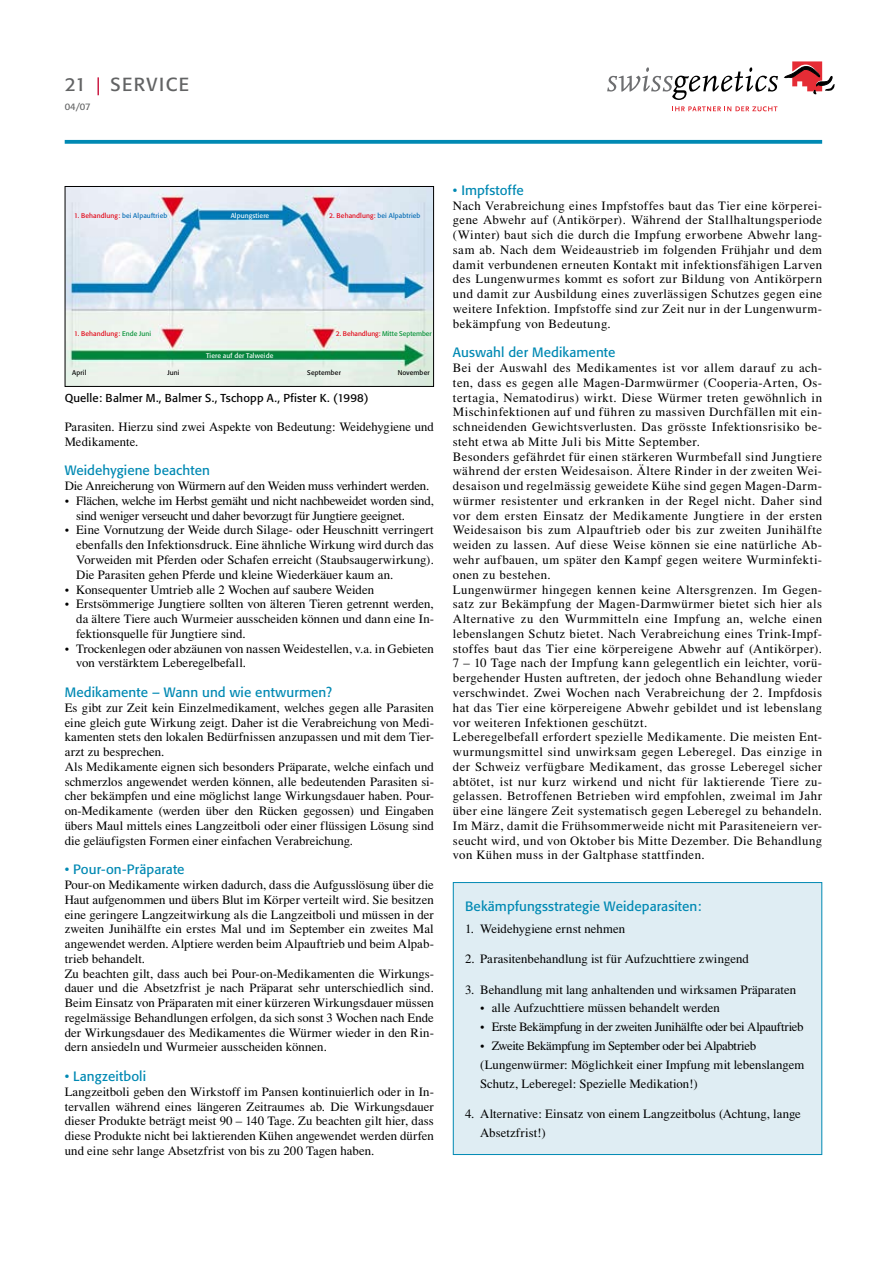
<style>
.page{position:relative;width:893px;height:1263px;background:#fff}
.page>*{position:absolute;margin:0;border:0;box-sizing:border-box;transform-origin:0 0}
.t1{font:18.75px "Formata";letter-spacing:.08em;color:#626364}
.t2{font:13.5px "Formata";letter-spacing:.005em;color:#0089b3}
.t3{font:12.75px/14.7px "Times";letter-spacing:.02em;color:#000}
.t4{font:12.75px/14.7px "Times";letter-spacing:-.015em;color:#000}
.t5{font:12.75px/18.8px "Times";letter-spacing:-.005em;color:#000}
.t6{font:12.75px "Times";color:#000}
.t7{font:12.75px "Times";letter-spacing:-.02em;color:#000}
.t8{font:11.4px "Formata";letter-spacing:.015em;color:#000}
.t9{font:9.45px "Formata";color:#626364}
.t10{font:6.75px "Formata";letter-spacing:.015em;color:#e20011}
.t11{font:6.75px "Formata";letter-spacing:.015em;color:#fff}
.t12{font:6.75px "Formata";letter-spacing:.015em;color:#0069b3}
.t13{font:6.75px "Formata";letter-spacing:-.005em;color:#009033}
.t14{font:6.75px "Formata";letter-spacing:.015em;color:#000}
.s1{color:#e20011}
.s2{color:#0069b3}
.s3{color:#009033}
</style>
<div class="page">
<svg style="left:607px;top:67px;width:171px;height:33px"></svg>
<svg style="left:672px;top:106px;width:105px;height:5px"></svg>
<svg style="left:784px;top:61px;width:51px;height:33px"></svg>
<svg style="left:98px;top:77px;width:1px;height:18px"></svg>
<svg style="left:65px;top:140px;width:757px;height:4px;background:#1090b7"></svg>
<div style="left:453px;top:882px;width:369px;height:272px;background:#dfedf3"></div>
<div style="left:453px;top:882px;width:369px;height:273px;border:1px solid #0089b3"></div>
<img style="left:67px;top:188px;width:365px;height:197px">
<div style="left:65px;top:186px;width:369px;height:201px;border:1px solid #000"></div>
<h1 class="t1" style="left:65px;top:73px;width:23px">21</h1>
<h1 class="t1" style="left:110px;top:73px;width:80px">SERVICE</h1>
<p class="t9" style="left:65px;top:101px;width:27px">04/07</p>
<p class="t12" style="left:74px;top:211px;width:95px"><span class="s1">1. Behandlung:</span> bei Alpauftrieb</p>
<p class="t10" style="left:329px;top:211px;width:93px">2. Behandlung: <span class="s2">bei Alpabtrieb</span></p>
<p class="t11" style="left:231px;top:211px;width:40px">Alpungstiere</p>
<p class="t10" style="left:74px;top:329px;width:79px">1. Behandlung: <span class="s3">Ende Juni</span></p>
<p class="t13" style="left:336px;top:329px;width:97px"><span class="s1">2. Behandlung:</span> Mitte September</p>
<p class="t11" style="left:206px;top:351px;width:69px">Tiere auf der Talweide</p>
<p class="t14" style="left:72px;top:369px;width:16px">April</p>
<p class="t14" style="left:167px;top:369px;width:14px">Juni</p>
<p class="t14" style="left:307px;top:369px;width:35px">September</p>
<p class="t14" style="left:398px;top:369px;width:33px">November</p>
<p class="t8" style="left:65px;top:391px;width:305px">Quelle: Balmer M., Balmer S., Tschopp A., Pfister K. (1998)</p>
<p class="t3" style="left:65px;top:419px;width:371px">Parasiten. Hierzu sind zwei Aspekte von Bedeutung: Weidehygiene und<br>Medikamente.</p>
<p class="t2" style="left:65px;top:462px;width:147px">Weidehygiene beachten</p>
<p class="t4" style="left:65px;top:478px;width:366px">Die Anreicherung von Würmern auf den Weiden muss verhindert werden.</p>
<p class="t4" style="left:76px;top:493px;width:359px;text-indent:-11px">• Flächen, welche im Herbst gemäht und nicht nachbeweidet worden sind, sind weniger verseucht und daher bevorzugt für Jungtiere geeignet.</p>
<p class="t3" style="left:76px;top:523px;width:359px;text-align:justify;text-indent:-11px">• Eine Vornutzung der Weide durch Silage- oder Heuschnitt verringert ebenfalls den Infektionsdruck. Eine ähnliche Wirkung wird durch das Vorweiden mit Pferden oder Schafen erreicht (Staubsaugerwirkung).<br>Die Parasiten gehen Pferde und kleine Wiederkäuer kaum an.</p>
<p class="t6" style="left:65px;top:582px;width:311px">• Konsequenter Umtrieb alle 2 Wochen auf saubere Weiden</p>
<p class="t3" style="left:76px;top:597px;width:359px;text-align:justify;text-indent:-11px">• Erstsömmerige Jungtiere sollten von älteren Tieren getrennt werden, da ältere Tiere auch Wurmeier ausscheiden können und dann eine In&shy;fektionsquelle für Jungtiere sind.</p>
<p class="t3" style="left:76px;top:641px;width:359px;text-indent:-11px">• Trockenlegen oder abzäunen von nassen Weidestellen, v.a. in Gebieten von verstärktem Leberegelbefall.</p>
<p class="t2" style="left:65px;top:684px;width:269px">Medikamente – Wann und wie entwurmen?</p>
<p class="t3" style="left:65px;top:700px;width:371px">Es gibt zur Zeit kein Einzelmedikament, welches gegen alle Parasiten eine gleich gute Wirkung zeigt. Daher ist die Verabreichung von Medi&shy;kamenten stets den lokalen Bedürfnissen anzupassen und mit dem Tier&shy;arzt zu besprechen.<br>Als Medikamente eignen sich besonders Präparate, welche einfach und schmerzlos angewendet werden können, alle bedeutenden Parasiten si&shy;cher bekämpfen und eine möglichst lange Wirkungsdauer haben. Pour&shy;on-Medikamente (werden über den Rücken gegossen) und Eingaben übers Maul mittels eines Langzeitboli oder einer flüssigen Lösung sind die geläufigsten Formen einer einfachen Verabreichung.</p>
<p class="t2" style="left:65px;top:861px;width:121px">• Pour-on-Präparate</p>
<p class="t3" style="left:65px;top:877px;width:371px">Pour-on Medikamente wirken dadurch, dass die Aufgusslösung über die Haut aufgenommen und übers Blut im Körper verteilt wird. Sie besitzen eine geringere Langzeitwirkung als die Langzeitboli und müssen in der zweiten Junihälfte ein erstes Mal und im September ein zweites Mal angewendet werden. Alptiere werden beim Alpauftrieb und beim Alpab&shy;trieb behandelt.<br>Zu beachten gilt, dass auch bei Pour-on-Medikamenten die Wirkungs&shy;dauer und die Absetzfrist je nach Präparat sehr unterschiedlich sind.<br>Beim Einsatz von Präparaten mit einer kürzeren Wirkungsdauer müssen regelmässige Behandlungen erfolgen, da sich sonst 3 Wochen nach Ende der Wirkungsdauer des Medikamentes die Würmer wieder in den Rin&shy;dern ansiedeln und Wurmeier ausscheiden können.</p>
<p class="t2" style="left:65px;top:1068px;width:83px">• Langzeitboli</p>
<p class="t3" style="left:65px;top:1084px;width:371px;text-align:justify">Langzeitboli geben den Wirkstoff im Pansen kontinuierlich oder in In&shy;tervallen während eines längeren Zeitraumes ab. Die Wirkungsdauer dieser Produkte beträgt meist 90 – 140 Tage. Zu beachten gilt hier, dass diese Produkte nicht bei laktierenden Kühen angewendet werden dürfen und eine sehr lange Absetzfrist von bis zu 200 Tagen haben.</p>
<p class="t2" style="left:453px;top:182px;width:72px">• Impfstoffe</p>
<p class="t3" style="left:453px;top:198px;width:371px;text-align:justify">Nach Verabreichung eines Impfstoffes baut das Tier eine körperei&shy;gene Abwehr auf (Antikörper). Während der Stallhaltungsperiode (Winter) baut sich die durch die Impfung erworbene Abwehr lang&shy;sam ab. Nach dem Weideaustrieb im folgenden Frühjahr und dem damit verbundenen erneuten Kontakt mit infektionsfähigen Larven des Lungenwurmes kommt es sofort zur Bildung von Antikörpern und damit zur Ausbildung eines zuverlässigen Schutzes gegen eine weitere Infektion. Impfstoffe sind zur Zeit nur in der Lungenwurm&shy;bekämpfung von Bedeutung.</p>
<p class="t2" style="left:453px;top:344px;width:164px">Auswahl der Medikamente</p>
<p class="t3" style="left:453px;top:360px;width:371px">Bei der Auswahl des Medikamentes ist vor allem darauf zu ach&shy;ten, dass es gegen alle Magen-Darmwürmer (Cooperia-Arten, Os&shy;tertagia, Nematodirus) wirkt. Diese Würmer treten gewöhnlich in Mischinfektionen auf und führen zu massiven Durchfällen mit ein&shy;schneidenden Gewichtsverlusten. Das grösste Infektionsrisiko be&shy;steht etwa ab Mitte Juli bis Mitte September.<br>Besonders gefährdet für einen stärkeren Wurmbefall sind Jungtiere während der ersten Weidesaison. Ältere Rinder in der zweiten Wei&shy;desaison und regelmässig geweidete Kühe sind gegen Magen-Darm&shy;würmer resistenter und erkranken in der Regel nicht. Daher sind vor dem ersten Einsatz der Medikamente Jungtiere in der ersten Weidesaison bis zum Alpauftrieb oder bis zur zweiten Junihälfte weiden zu lassen. Auf diese Weise können sie eine natürliche Ab&shy;wehr aufbauen, um später den Kampf gegen weitere Wurminfekti&shy;onen zu bestehen.<br>Lungenwürmer hingegen kennen keine Altersgrenzen. Im Gegen&shy;satz zur Bekämpfung der Magen-Darmwürmer bietet sich hier als Alternative zu den Wurmmitteln eine Impfung an, welche einen lebenslangen Schutz bietet. Nach Verabreichung eines Trink-Impf&shy;stoffes baut das Tier eine körpereigene Abwehr auf (Antikörper).<br>7 – 10 Tage nach der Impfung kann gelegentlich ein leichter, vorü&shy;bergehender Husten auftreten, der jedoch ohne Behandlung wieder verschwindet. Zwei Wochen nach Verabreichung der 2. Impfdosis hat das Tier eine körpereigene Abwehr gebildet und ist lebenslang vor weiteren Infektionen geschützt.<br>Leberegelbefall erfordert spezielle Medikamente. Die meisten Ent&shy;wurmungsmittel sind unwirksam gegen Leberegel. Das einzige in der Schweiz verfügbare Medikament, das grosse Leberegel sicher abtötet, ist nur kurz wirkend und nicht für laktierende Tiere zu&shy;gelassen. Betroffenen Betrieben wird empfohlen, zweimal im Jahr über eine längere Zeit systematisch gegen Leberegel zu behandeln.<br>Im März, damit die Frühsommerweide nicht mit Parasiteneiern ver&shy;seucht wird, und von Oktober bis Mitte Dezember. Die Behandlung von Kühen muss in der Galtphase stattfinden.</p>
<p class="t2" style="left:465px;top:897px;width:238px">Bekämpfungsstrategie Weideparasiten:</p>
<p class="t6" style="left:465px;top:922px;width:162px">1. Weidehygiene ernst nehmen</p>
<p class="t3" style="left:465px;top:952px;width:285px">2. Parasitenbehandlung ist für Aufzuchttiere zwingend</p>
<p class="t3" style="left:465px;top:982px;width:333px">3. Behandlung mit lang anhaltenden und wirksamen Präparaten</p>
<p class="t3" style="left:480px;top:1001px;width:241px">• alle Aufzuchttiere müssen behandelt werden</p>
<p class="t7" style="left:480px;top:1020px;width:325px">• Erste Bekämpfung in der zweiten Junihälfte oder bei Alpauftrieb</p>
<p class="t5" style="left:480px;top:1036px;width:326px">• Zweite Bekämpfung im September oder bei Alpabtrieb (Lungenwürmer: Möglichkeit einer Impfung mit lebenslangem<br>Schutz, Leberegel: Spezielle Medikation!)</p>
<p class="t3" style="left:480px;top:1104px;width:322px;line-height:18.8px;text-indent:-15px">4. Alternative: Einsatz von einem Langzeitbolus (Achtung, lange<br>Absetzfrist!)</p>
</div>
